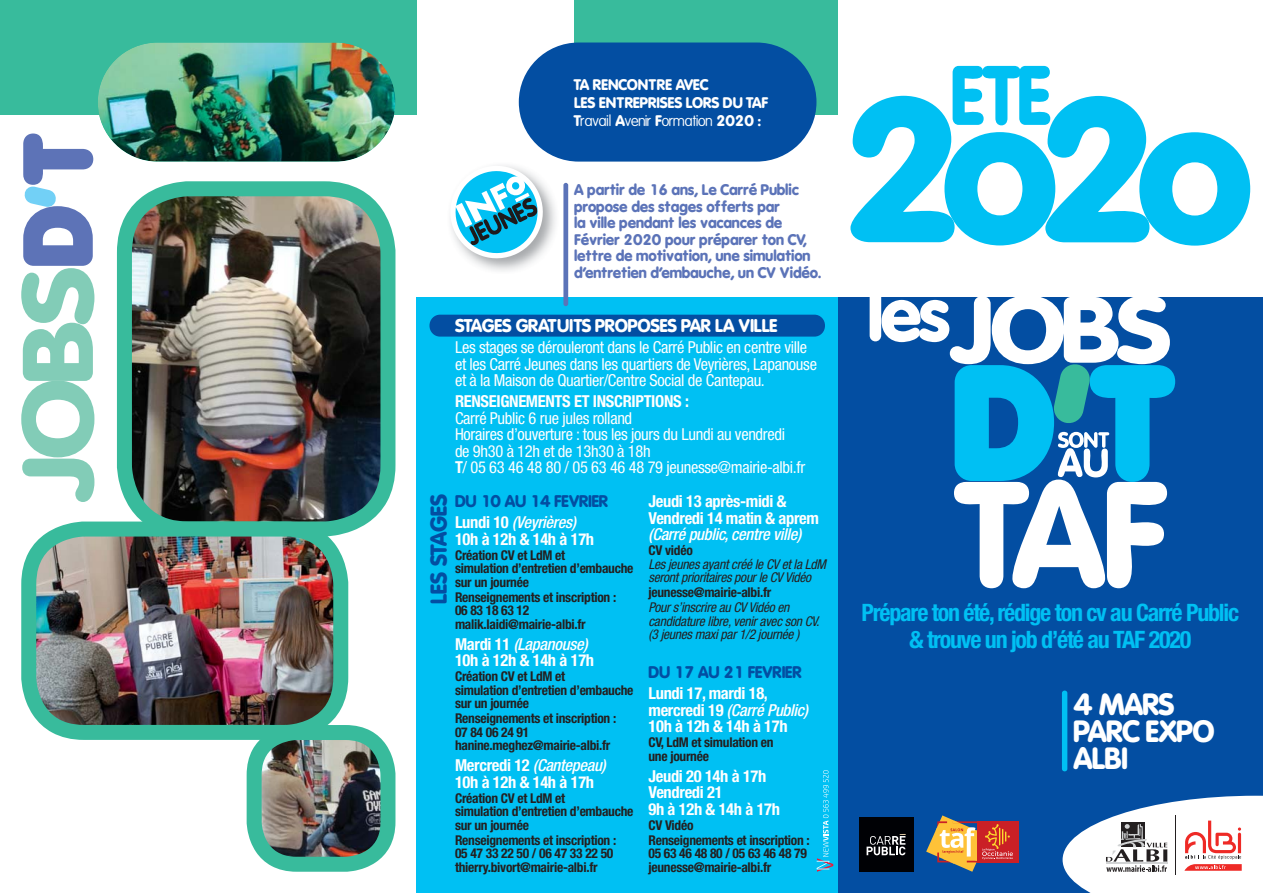
<style>
.page{position:relative;width:1263px;height:893px;background:#fff}
.page>*{position:absolute;margin:0;border:0;box-sizing:border-box;transform-origin:0 0}
.t1{font:700 30px/27px "VAG Rounded Black SSK";letter-spacing:-.03em;color:#fff}
.t2{font:700 condensed 24px/27px "Helvetica Neue";letter-spacing:-.05em;color:#00c0f3;text-align:center}
.t3{font:700 22.5px "VAG Rounded Black SSK";letter-spacing:-.01em;color:#034ea2}
.t4{font:700 18px "VAG Rounded Black SSK";letter-spacing:-.02em;color:#fff}
.t5{font:condensed 16.5px/16.5px "Helvetica Neue";letter-spacing:-.02em;color:#fff}
.t6{font:700 condensed 16.5px/16.5px "Helvetica Neue";letter-spacing:-.02em;color:#fff}
.t7{font:700 16.5px "VAG Rounded Black SSK";letter-spacing:-.02em;color:#034ea2}
.t8{font:italic 500 condensed 16.5px "Helvetica Neue";letter-spacing:-.02em;color:#fff}
.t9{font:700 15px/16.5px "VAG Rounded Black SSK";letter-spacing:-.01em;color:#5b73b8}
.t10{font:700 15px/18px "VAG Rounded Black SSK";letter-spacing:-.01em;color:#fff}
.t11{font:15px "VAG Rounded Light SSK";letter-spacing:-.01em;color:#fff}
.t12{font:700 condensed 13.5px/13.5px "Helvetica Neue";letter-spacing:-.02em;color:#231f20}
.t13{font:italic condensed 13.5px/13.5px "Helvetica Neue";letter-spacing:-.02em;color:#231f20}
.s1{font-family:"VAG Rounded Black SSK";font-weight:700}
.s2{font-weight:700}
.s3{font-weight:500;font-style:italic}
</style>
<div class="page">
<div style="left:838px;top:298px;width:425px;height:595px;background:#034ea2"></div>
<div style="left:574px;top:0;width:264px;height:115px;background:#38bb9c"></div>
<div style="left:519px;top:43px;width:297px;height:119px;background:#034ea2;border-radius:60px"></div>
<div style="left:0;top:0;width:417px;height:115px;background:#38bb9c"></div>
<div style="left:417px;top:298px;width:421px;height:595px;background:#00c0f3"></div>
<svg style="left:1062px;top:796px;width:201px;height:97px;background:#cbcdda"></svg>
<div style="left:859px;top:817px;width:54px;height:55px;background:#000105"></div>
<svg style="left:866px;top:834px;width:39px;height:21px"></svg>
<div style="left:1062px;top:691px;width:5px;height:80px;background:#00c0f3;border-radius:3px"></div>
<div style="left:563px;top:183px;width:5px;height:123px;background:#5b73b8;border-radius:2px"></div>
<div style="left:429px;top:315px;width:396px;height:22px;background:#034ea2;border-radius:11px"></div>
<svg style="left:817px;top:770px;width:16px;height:102px"></svg>
<svg style="left:850px;top:66px;width:400px;height:180px"></svg>
<div style="left:977px;top:821px;width:41px;height:41px;background:#ca2026"></div>
<svg style="left:926px;top:815px;width:87px;height:57px"></svg>
<div style="left:870px;top:283px;width:11px;height:58px;background:#fff;border-radius:6px"></div>
<svg style="left:881px;top:297px;width:294px;height:291px"></svg>
<svg style="left:448px;top:163px;width:101px;height:102px"></svg>
<svg style="left:21px;top:134px;width:73px;height:368px"></svg>
<img style="left:117px;top:181px;width:278px;height:352px">
<img style="left:21px;top:521px;width:327px;height:219px">
<img style="left:247px;top:725px;width:148px;height:147px">
<img style="left:98px;top:43px;width:297px;height:119px;border-radius:60px">
<p class="t10" style="left:574px;top:76px;width:196px">TA RENCONTRE AVEC<br>LES ENTREPRISES LORS DU TAF</p>
<p class="t11" style="left:574px;top:113px;width:189px"><span class="s1">T</span>ravail <span class="s1">A</span>venir <span class="s1">F</span>ormation <span class="s1">2020 :</span></p>
<p class="t9" style="left:574px;top:182px;width:249px">A partir de 16 ans, Le Carré Public propose des stages offerts par<br>la ville pendant les vacances de Février 2020 pour préparer ton CV, lettre de motivation, une simulation d’entretien d’embauche, un CV Vidéo.</p>
<h3 class="t4" style="left:455px;top:317px;width:324px">STAGES GRATUITS PROPOSES PAR LA VILLE</h3>
<p class="t5" style="left:455px;top:341px;width:363px">Les stages se dérouleront dans le Carré Public en centre ville et les Carré Jeunes dans les quartiers de Veyrières, Lapanouse et à la Maison de Quartier/Centre Social de Cantepau.</p>
<p class="t6" style="left:455px;top:395px;width:236px">RENSEIGNEMENTS ET INSCRIPTIONS :</p>
<p class="t5" style="left:455px;top:411px;width:352px">Carré Public 6 rue jules rolland<br>Horaires d’ouverture : tous les jours du Lundi au vendredi<br>de 9h30 à 12h et de 13h30 à 18h<br><span class="s2">T</span>/ 05 63 46 48 80 / 05 63 46 48 79 jeunesse@mairie-albi.fr</p>
<p class="t7" style="left:455px;top:493px;width:155px">DU 10 AU 14 FEVRIER</p>
<p class="t6" style="left:455px;top:515px;width:141px">Lundi 10 <span class="s3">(Veyrières)<br></span>10h à 12h &amp; 14h à 17h</p>
<p class="t12" style="left:455px;top:549px;width:180px">Création CV et LdM et<br>simulation d’entretien d’embauche sur un journée</p>
<p class="t12" style="left:455px;top:591px;width:163px">Renseignements et inscription :<br>06 83 18 63 12 malik.laidi@mairie-albi.fr</p>
<p class="t6" style="left:455px;top:637px;width:141px">Mardi 11 <span class="s3">(Lapanouse)<br></span>10h à 12h &amp; 14h à 17h</p>
<p class="t12" style="left:455px;top:671px;width:180px">Création CV et LdM et<br>simulation d’entretien d’embauche sur un journée</p>
<p class="t12" style="left:455px;top:713px;width:163px">Renseignements et inscription :<br>07 84 06 24 91 hanine.meghez@mairie-albi.fr</p>
<p class="t6" style="left:455px;top:758px;width:152px">Mercredi 12 <span class="s3">(Cantepeau)<br></span>10h à 12h &amp; 14h à 17h</p>
<p class="t12" style="left:455px;top:792px;width:180px">Création CV et LdM et<br>simulation d’entretien d’embauche sur un journée</p>
<p class="t12" style="left:455px;top:834px;width:163px">Renseignements et inscription :<br>05 47 33 22 50 / 06 47 33 22 50 thierry.bivort@mairie-albi.fr</p>
<h3 class="t3" style="left:428px;top:604px;width:111px;rotate:-90deg">LES STAGES</h3>
<p class="t6" style="left:648px;top:494px;width:172px">Jeudi 13 après-midi &amp;<br>Vendredi 14 matin &amp; aprem</p>
<p class="t8" style="left:648px;top:528px;width:154px">(Carré public, centre ville)</p>
<p class="t12" style="left:648px;top:545px;width:46px">CV vidéo</p>
<p class="t13" style="left:648px;top:558px;width:179px">Les jeunes ayant créé le CV et la LdM seront prioritaires pour le CV Vidéo</p>
<p class="t12" style="left:648px;top:587px;width:124px">jeunesse@mairie-albi.fr</p>
<p class="t13" style="left:648px;top:602px;width:172px">Pour s’inscrire au CV Vidéo en candidature libre, venir avec son CV. (3 jeunes maxi par 1/2 journée )</p>
<p class="t7" style="left:648px;top:664px;width:155px">DU 17 AU 21 FEVRIER</p>
<p class="t6" style="left:648px;top:686px;width:161px">Lundi 17, mardi 18, mercredi 19 <span class="s3">(Carré Public)<br></span>10h à 12h &amp; 14h à 17h</p>
<p class="t12" style="left:648px;top:737px;width:127px">CV, LdM et simulation en une journée</p>
<p class="t6" style="left:648px;top:769px;width:133px">Jeudi 20 14h à 17h<br>Vendredi 21<br>9h à 12h &amp; 14h à 17h</p>
<p class="t12" style="left:648px;top:818px;width:163px;line-height:15px">CV Vidéo<br>Renseignements et inscription :</p>
<p class="t12" style="left:648px;top:848px;width:160px">05 63 46 48 80 / 05 63 46 48 79 jeunesse@mairie-albi.fr</p>
<h2 class="t2" style="left:861px;top:601px;width:379px">Prépare ton été, rédige ton cv au Carré Public &amp; trouve un job d’été au TAF 2020</h2>
<h1 class="t1" style="left:1073px;top:692px;width:143px">4 MARS<br>PARC EXPO<br>ALBI</h1>
</div>
